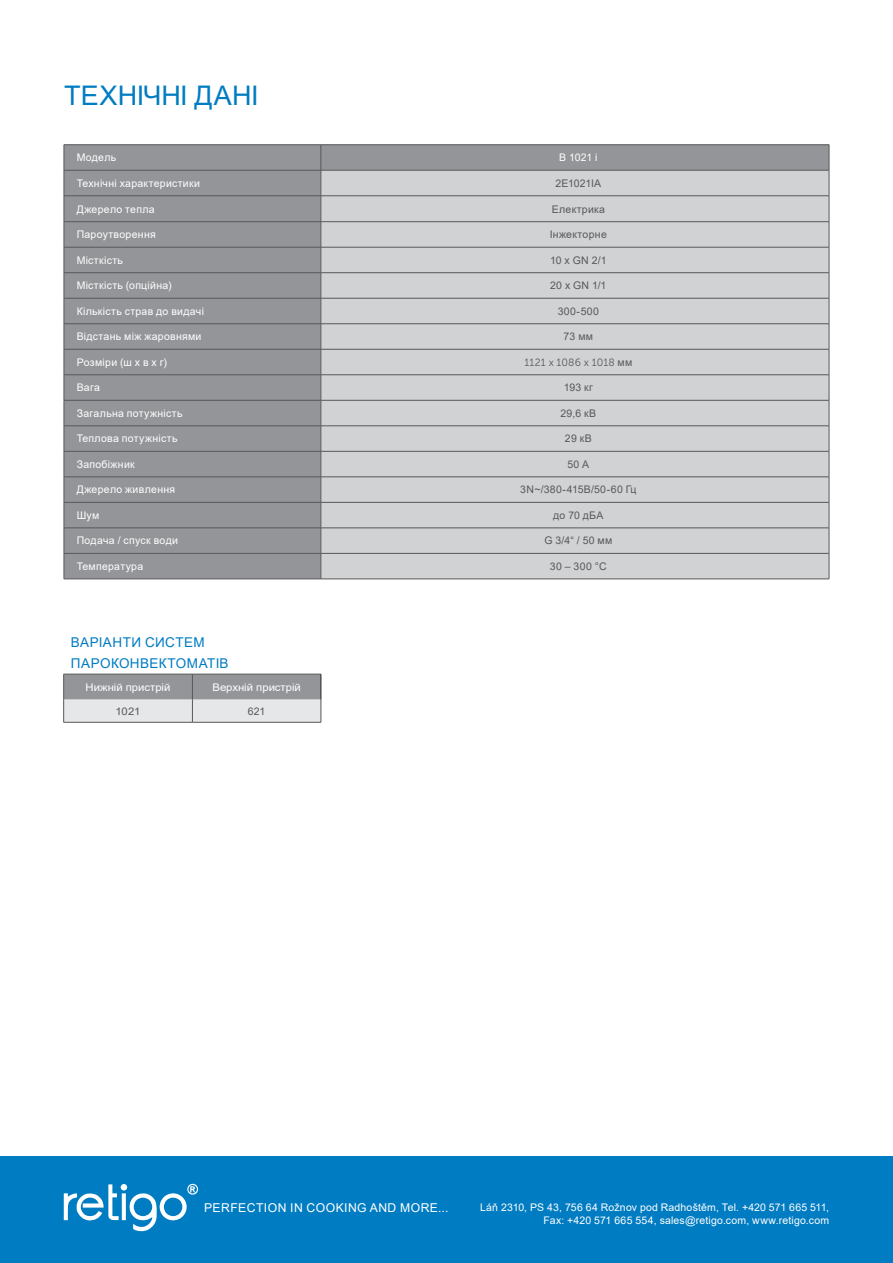
<style>
.page{position:relative;width:893px;height:1263px;background:#fff}
.page>*{position:absolute;margin:0;border:0;box-sizing:border-box;transform-origin:0 0}
.t1{font:27px "Arial";color:#007cc2}
.t2{font:13.5px/21px "Arial";letter-spacing:.03em;color:#007cc2}
.t3{font:12.15px "Arial";letter-spacing:.035em;color:#fff}
.Text{font:10.5px/13.5px "Arial";letter-spacing:.025em;color:#fff;text-align:right}
.Text-2{font:10.5px "Arial";letter-spacing:.025em;color:#57585a}
.Text-3{font:10.5px "Arial";color:#fff;scale:1.08 1}
.Text-4{font:10.5px "Museo Sans 300";letter-spacing:.015em;color:#57585a}
.Text_v_tabulce{font:10.5px "Arial";letter-spacing:.025em;color:#fff}
.Text-5{font:10.5px "Arial";letter-spacing:-.01em;color:#57585a}
.Text_v_tabulce-2{font:10.5px "Arial";color:#57585a;scale:1.08 1}
.s1{font-family:"Arial"}
</style>
<div class="page">
<div style="left:0;top:1157px;width:893px;height:106px;background:#007cc2"></div>
<svg style="left:64px;top:1184px;width:134px;height:48px"></svg>
<div style="left:65px;top:145px;width:764px;height:434px;background:#939598"></div>
<div style="left:322px;top:171px;width:507px;height:408px;background:#d1d2d4"></div>
<hr style="left:64px;top:144px;width:257px;height:1px;background:#57585a">
<hr style="left:321px;top:144px;width:508px;height:1px;background:#57585a">
<hr style="left:64px;top:170px;width:257px;height:1px;background:#57585a">
<hr style="left:321px;top:170px;width:508px;height:1px;background:#57585a">
<hr style="left:64px;top:195px;width:257px;height:1px;background:#57585a">
<hr style="left:321px;top:195px;width:508px;height:1px;background:#57585a">
<hr style="left:64px;top:221px;width:257px;height:1px;background:#57585a">
<hr style="left:321px;top:221px;width:508px;height:1px;background:#57585a">
<hr style="left:64px;top:247px;width:257px;height:1px;background:#57585a">
<hr style="left:321px;top:247px;width:508px;height:1px;background:#57585a">
<hr style="left:64px;top:272px;width:257px;height:1px;background:#57585a">
<hr style="left:321px;top:272px;width:508px;height:1px;background:#57585a">
<hr style="left:64px;top:298px;width:257px;height:1px;background:#57585a">
<hr style="left:321px;top:298px;width:508px;height:1px;background:#57585a">
<hr style="left:64px;top:323px;width:257px;height:1px;background:#57585a">
<hr style="left:321px;top:323px;width:508px;height:1px;background:#57585a">
<hr style="left:64px;top:349px;width:257px;height:1px;background:#57585a">
<hr style="left:321px;top:349px;width:508px;height:1px;background:#57585a">
<hr style="left:64px;top:374px;width:257px;height:1px;background:#57585a">
<hr style="left:321px;top:374px;width:508px;height:1px;background:#57585a">
<hr style="left:64px;top:400px;width:257px;height:1px;background:#57585a">
<hr style="left:321px;top:400px;width:508px;height:1px;background:#57585a">
<hr style="left:64px;top:426px;width:257px;height:1px;background:#57585a">
<hr style="left:321px;top:426px;width:508px;height:1px;background:#57585a">
<hr style="left:64px;top:451px;width:257px;height:1px;background:#57585a">
<hr style="left:321px;top:451px;width:508px;height:1px;background:#57585a">
<hr style="left:64px;top:477px;width:257px;height:1px;background:#57585a">
<hr style="left:321px;top:477px;width:508px;height:1px;background:#57585a">
<hr style="left:64px;top:502px;width:257px;height:1px;background:#57585a">
<hr style="left:321px;top:502px;width:508px;height:1px;background:#57585a">
<hr style="left:64px;top:528px;width:257px;height:1px;background:#57585a">
<hr style="left:321px;top:528px;width:508px;height:1px;background:#57585a">
<hr style="left:64px;top:553px;width:257px;height:1px;background:#57585a">
<svg style="left:64px;top:145px;width:1px;height:434px"></svg>
<hr style="left:321px;top:553px;width:508px;height:1px;background:#57585a">
<svg style="left:321px;top:145px;width:1px;height:434px"></svg>
<svg style="left:829px;top:145px;width:1px;height:434px"></svg>
<hr style="left:64px;top:579px;width:257px;height:1px;background:#57585a">
<hr style="left:321px;top:579px;width:508px;height:1px;background:#57585a">
<hr style="left:64px;top:722px;width:128px;height:1px;background:#57585a">
<hr style="left:192px;top:722px;width:129px;height:1px;background:#57585a">
<svg style="left:63px;top:674px;width:259px;height:48px;background:#b7b9bb"></svg>
<h2 class="t1" style="left:64px;top:77px;width:196px">ТЕХНІЧНІ ДАНІ</h2>
<p class="Text_v_tabulce" style="left:77px;top:150px;width:41px">Модель</p>
<p class="Text_v_tabulce" style="left:559px;top:150px;width:40px">B 1021 i</p>
<p class="Text" style="left:77px;top:176px;width:125px">Технічні характеристики</p>
<p class="Text-5" style="left:555px;top:176px;width:47px">2E1021IA</p>
<p class="Text" style="left:77px;top:202px;width:79px">Джерело тепла</p>
<p class="Text-2" style="left:552px;top:202px;width:55px">Електрика</p>
<p class="Text" style="left:77px;top:228px;width:81px">Пароутворення</p>
<p class="Text-2" style="left:550px;top:227px;width:59px">Інжекторне</p>
<p class="Text" style="left:77px;top:253px;width:48px">Місткість</p>
<p class="Text-2" style="left:550px;top:253px;width:58px">10 x GN 2/1</p>
<p class="Text" style="left:77px;top:279px;width:96px">Місткість (опційна)</p>
<p class="Text-2" style="left:550px;top:278px;width:58px">20 x GN 1/1</p>
<p class="Text" style="left:77px;top:304px;width:129px">Кількість страв до видачі</p>
<p class="Text-2" style="left:558px;top:304px;width:43px">300-500</p>
<p class="Text" style="left:77px;top:330px;width:126px">Відстань між жаровнями</p>
<p class="Text-2" style="left:564px;top:329px;width:31px">73 мм</p>
<p class="Text" style="left:77px;top:355px;width:92px">Розміри (ш х в х г)</p>
<p class="Text-4" style="left:524px;top:357px;width:109px">1121 x 1086 x 1018 <span class="s1">мм</span></p>
<p class="Text" style="left:77px;top:381px;width:25px">Вага</p>
<p class="Text-2" style="left:564px;top:380px;width:31px">193 кг</p>
<p class="Text" style="left:77px;top:406px;width:107px">Загальна потужність</p>
<p class="Text-2" style="left:560px;top:406px;width:37px">29,6 кВ</p>
<p class="Text" style="left:77px;top:432px;width:102px">Теплова потужність</p>
<p class="Text-2" style="left:565px;top:431px;width:28px">29 кВ</p>
<p class="Text" style="left:77px;top:457px;width:60px">Запобіжник</p>
<p class="Text-2" style="left:567px;top:457px;width:23px">50 A</p>
<p class="Text" style="left:77px;top:483px;width:100px">Джерело живлення</p>
<p class="Text-2" style="left:520px;top:482px;width:118px">3N~/380-415В/50-60 Гц</p>
<p class="Text" style="left:77px;top:508px;width:24px">Шум</p>
<p class="Text-2" style="left:553px;top:508px;width:52px">до 70 дБА</p>
<p class="Text" style="left:77px;top:534px;width:103px">Подача / спуск води</p>
<p class="Text-2" style="left:544px;top:533px;width:69px">G 3/4“ / 50 мм</p>
<p class="Text" style="left:77px;top:559px;width:68px">Температура</p>
<p class="Text-2" style="left:550px;top:559px;width:58px">30 – 300 °C</p>
<h3 class="t2" style="left:71px;top:631px;width:159px">ВАРІАНТИ СИСТЕМ<br>ПАРОКОНВЕКТОМАТІВ</h3>
<p class="Text-3" style="left:86px;top:680px;width:80px">Нижній пристрій</p>
<p class="Text-3" style="left:212px;top:680px;width:83px">Верхній пристрій</p>
<p class="Text_v_tabulce-2" style="left:116px;top:704px;width:25px">1021</p>
<p class="Text-2" style="left:248px;top:704px;width:19px">621</p>
<p class="t3" style="left:204px;top:1199px;width:246px">PERFECTION IN COOKING AND MORE...</p>
<p class="Text" style="left:480px;top:1200px;width:351px">Láň 2310, PS 43, 756 64 Rožnov pod Radhoštěm, Tel. +420 571 665 511,<br>Fax: +420 571 665 554, sales@retigo.com, www.retigo.com</p>
</div>
